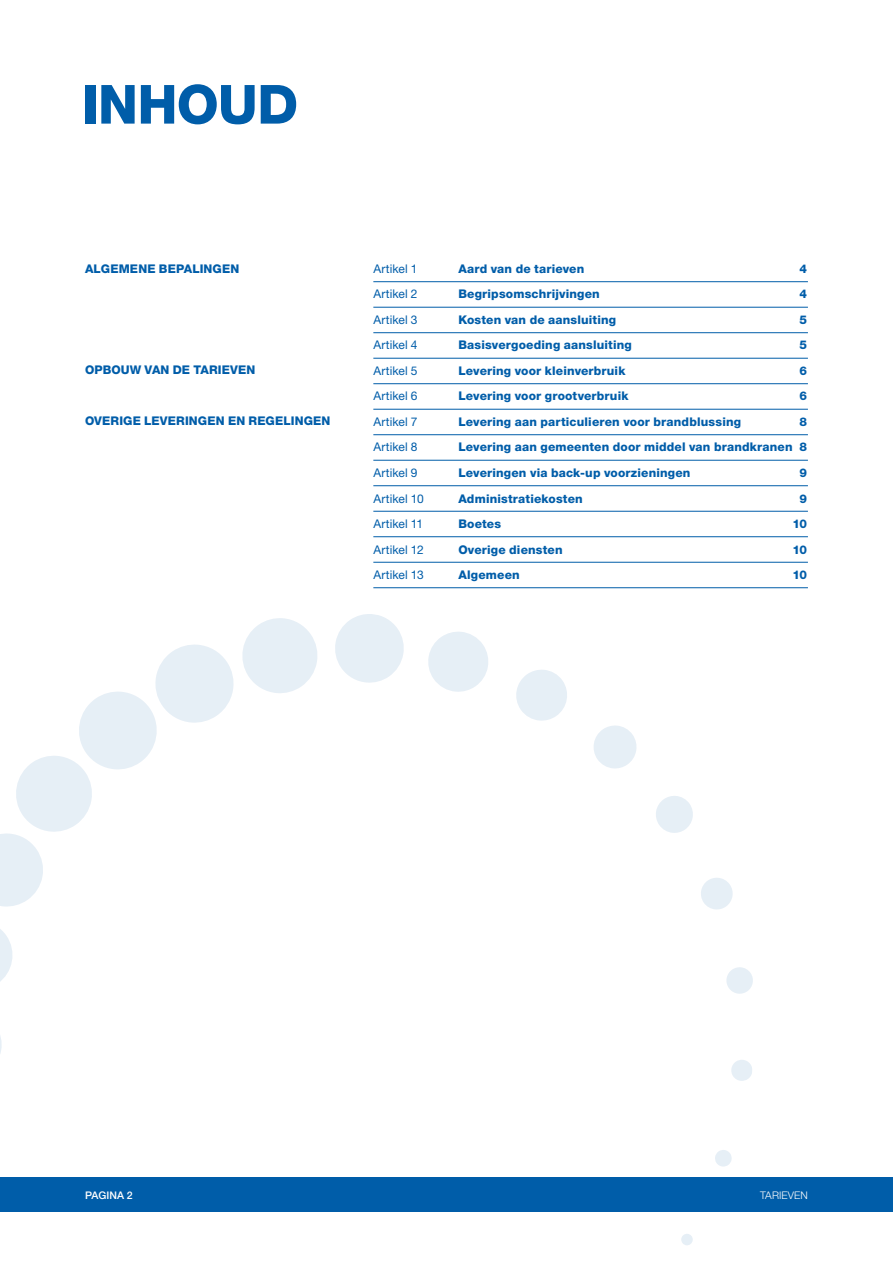
<style>
.page{position:relative;width:893px;height:1263px;background:#fff}
.page>*{position:absolute;margin:0;border:0;box-sizing:border-box;transform-origin:0 0}
.t1{font:800 54px "Helvetica Neue LT Std";letter-spacing:-.01em;color:#005da9}
.t2{font:800 12px "Helvetica Neue LT Std";letter-spacing:.015em;color:#005da9}
.t3{font:12px "Helvetica Neue LT Std";letter-spacing:.005em;color:#005da9}
.t4{font:300 10.5px "Helvetica Neue LT Std";letter-spacing:.005em;color:#fff}
.t5{font:500 10.5px "Helvetica Neue LT Std";letter-spacing:.005em;color:#fff}
</style>
<div class="page">
<svg style="left:0;top:614px;width:755px;height:631px"></svg>
<div style="left:0;top:1089px;width:319px;height:174px;background:#fff"></div>
<div style="left:0;top:1178px;width:893px;height:34px;background:#005da9"></div>
<hr style="left:373px;top:281px;width:435px;height:1px;background:#005da9">
<hr style="left:373px;top:307px;width:435px;height:1px;background:#005da9">
<hr style="left:373px;top:332px;width:435px;height:1px;background:#005da9">
<hr style="left:373px;top:358px;width:435px;height:1px;background:#005da9">
<hr style="left:373px;top:383px;width:435px;height:1px;background:#005da9">
<hr style="left:373px;top:409px;width:435px;height:1px;background:#005da9">
<hr style="left:373px;top:434px;width:435px;height:1px;background:#005da9">
<hr style="left:373px;top:460px;width:435px;height:1px;background:#005da9">
<hr style="left:373px;top:485px;width:435px;height:1px;background:#005da9">
<hr style="left:373px;top:511px;width:435px;height:1px;background:#005da9">
<hr style="left:373px;top:536px;width:435px;height:1px;background:#005da9">
<hr style="left:373px;top:562px;width:435px;height:1px;background:#005da9">
<hr style="left:373px;top:587px;width:435px;height:1px;background:#005da9">
<h1 class="t1" style="left:82px;top:72px;width:218px">INHOUD</h1>
<p class="t2" style="left:85px;top:262px;width:156px">ALGEMENE BEPALINGEN</p>
<p class="t2" style="left:85px;top:363px;width:172px">OPBOUW VAN DE TARIEVEN</p>
<p class="t2" style="left:85px;top:414px;width:247px">OVERIGE LEVERINGEN EN REGELINGEN</p>
<p class="t3" style="left:373px;top:262px;width:46px">Artikel 1</p>
<p class="t2" style="left:458px;top:262px;width:127px">Aard van de tarieven</p>
<p class="t2" style="left:799px;top:262px;width:9px">4</p>
<p class="t3" style="left:373px;top:287px;width:46px">Artikel 2</p>
<p class="t2" style="left:458px;top:287px;width:143px">Begripsomschrijvingen</p>
<p class="t2" style="left:799px;top:287px;width:9px">4</p>
<p class="t3" style="left:373px;top:313px;width:46px">Artikel 3</p>
<p class="t2" style="left:458px;top:313px;width:159px">Kosten van de aansluiting</p>
<p class="t2" style="left:799px;top:313px;width:9px">5</p>
<p class="t3" style="left:373px;top:338px;width:46px">Artikel 4</p>
<p class="t2" style="left:458px;top:338px;width:175px">Basisvergoeding aansluiting</p>
<p class="t2" style="left:799px;top:338px;width:9px">5</p>
<p class="t3" style="left:373px;top:364px;width:46px">Artikel 5</p>
<p class="t2" style="left:458px;top:364px;width:169px">Levering voor kleinverbruik</p>
<p class="t2" style="left:799px;top:364px;width:9px">6</p>
<p class="t3" style="left:373px;top:389px;width:46px">Artikel 6</p>
<p class="t2" style="left:458px;top:389px;width:172px">Levering voor grootverbruik</p>
<p class="t2" style="left:799px;top:389px;width:9px">6</p>
<p class="t3" style="left:373px;top:415px;width:46px">Artikel 7</p>
<p class="t2" style="left:458px;top:415px;width:284px">Levering aan particulieren voor brandblussing</p>
<p class="t2" style="left:799px;top:415px;width:9px">8</p>
<p class="t3" style="left:373px;top:440px;width:46px">Artikel 8</p>
<p class="t2" style="left:458px;top:440px;width:350px">Levering aan gemeenten door middel van brandkranen 8</p>
<p class="t3" style="left:373px;top:466px;width:46px">Artikel 9</p>
<p class="t2" style="left:458px;top:466px;width:234px">Leveringen via back-up voorzieningen</p>
<p class="t2" style="left:799px;top:466px;width:9px">9</p>
<p class="t3" style="left:373px;top:491px;width:52px">Artikel 10</p>
<p class="t2" style="left:458px;top:491px;width:126px">Administratiekosten</p>
<p class="t2" style="left:799px;top:491px;width:9px">9</p>
<p class="t3" style="left:373px;top:517px;width:51px">Artikel 11</p>
<p class="t2" style="left:458px;top:517px;width:44px">Boetes</p>
<p class="t2" style="left:792px;top:517px;width:16px">10</p>
<p class="t3" style="left:373px;top:542px;width:52px">Artikel 12</p>
<p class="t2" style="left:458px;top:542px;width:106px">Overige diensten</p>
<p class="t2" style="left:792px;top:542px;width:16px">10</p>
<p class="t3" style="left:373px;top:568px;width:52px">Artikel 13</p>
<p class="t2" style="left:458px;top:568px;width:63px">Algemeen</p>
<p class="t2" style="left:792px;top:568px;width:16px">10</p>
<p class="t5" style="left:85px;top:1189px;width:49px">PAGINA 2</p>
<p class="t4" style="left:760px;top:1189px;width:49px">TARIEVEN</p>
</div>
